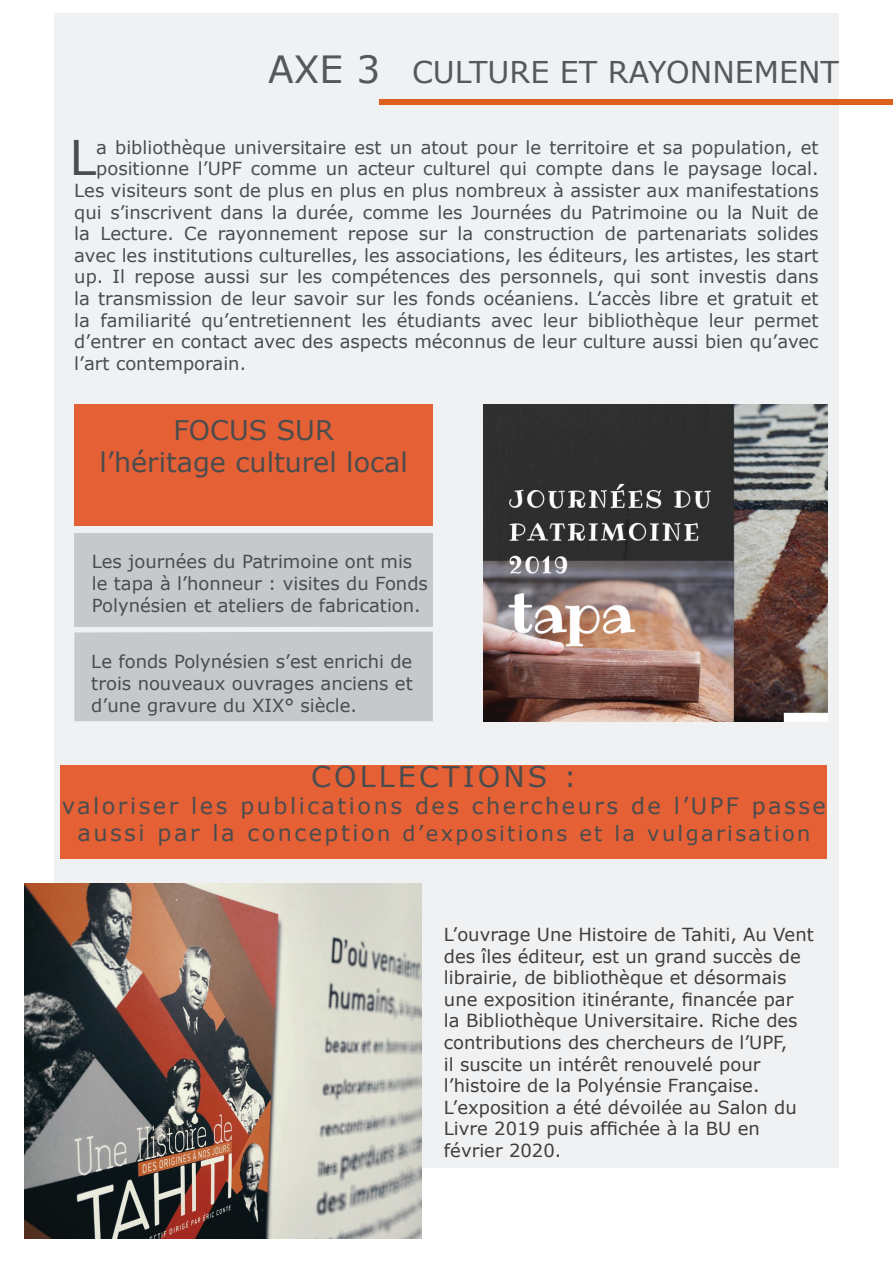
<style>
.page{position:relative;width:893px;height:1263px;background:#fff}
.page>*{position:absolute;margin:0;border:0;box-sizing:border-box;transform-origin:0 0}
.t1{font:47.7px "Verdana";color:#4b4c4d}
.t2{font:30px "Verdana";color:#57585a}
.t3{font:28.5px "Verdana";letter-spacing:.11em;color:#4b4c4d}
.t4{font:27px/32.4px "Verdana";color:#4b4c4d;text-align:center}
.t5{font:22.5px "Verdana";letter-spacing:.11em;color:#4b4c4d}
.t6{font:21px "Verdana";letter-spacing:.11em;color:#4b4c4d}
.t7{font:18px/21.6px "Verdana";color:#4b4c4d}
.t8{font:18px/21.6px "Verdana";color:#3e3e3f}
.s1{font-size:37.5px}
.s2{font-size:22.5px}
</style>
<div class="page">
<div style="left:54px;top:13px;width:785px;height:1155px;background:#f0f1f2"></div>
<img style="left:25px;top:883px;width:397px;height:356px">
<div style="left:74px;top:404px;width:359px;height:122px;background:#e66035"></div>
<div style="left:75px;top:533px;width:358px;height:93px;background:#c7c8ca"></div>
<div style="left:74px;top:631px;width:359px;height:90px;background:#c7c8ca"></div>
<img style="left:483px;top:404px;width:344px;height:317px">
<div style="left:61px;top:765px;width:766px;height:94px;background:#e66035"></div>
<div style="left:380px;top:99px;width:513px;height:6px;background:#de601d"></div>
<h2 class="t2" style="left:268px;top:51px;width:572px"><span class="s1">AXE 3</span> CULTURE ET RAYONNEMENT</h2>
<h1 class="t1" style="left:70px;top:125px;width:28px">L</h1>
<p class="t7" style="left:96px;top:136px;width:724px">a bibliothèque universitaire est un atout pour le territoire et sa population, et</p>
<p class="t7" style="left:96px;top:158px;width:724px">positionne l’UPF comme un acteur culturel qui compte dans le paysage local.</p>
<p class="t7" style="left:74px;top:179px;width:746px">Les visiteurs sont de plus en plus en plus nombreux à assister aux manifestations</p>
<p class="t7" style="left:74px;top:201px;width:746px">qui s’inscrivent dans la durée, comme les Journées du Patrimoine ou la Nuit de</p>
<p class="t7" style="left:74px;top:223px;width:746px">la Lecture. Ce rayonnement repose sur la construction de partenariats solides</p>
<p class="t7" style="left:74px;top:244px;width:746px">avec les institutions culturelles, les associations, les éditeurs, les artistes, les start</p>
<p class="t7" style="left:74px;top:266px;width:746px">up. Il repose aussi sur les compétences des personnels, qui sont investis dans</p>
<p class="t7" style="left:74px;top:287px;width:746px">la transmission de leur savoir sur les fonds océaniens. L’accès libre et gratuit et</p>
<p class="t7" style="left:74px;top:309px;width:746px">la familiarité qu’entretiennent les étudiants avec leur bibliothèque leur permet</p>
<p class="t7" style="left:74px;top:331px;width:746px">d’entrer en contact avec des aspects méconnus de leur culture aussi bien qu’avec</p>
<p class="t7" style="left:74px;top:352px;width:173px">l’art contemporain.</p>
<h3 class="t4" style="left:99px;top:414px;width:310px">FOCUS SUR<br>l’héritage culturel local</h3>
<p class="t7" style="left:92px;top:551px;width:338px">Les journées du Patrimoine ont mis le tapa à l’honneur : visites du Fonds<br>Polynésien et ateliers de fabrication.</p>
<p class="t7" style="left:91px;top:651px;width:323px;text-align:justify">Le fonds Polynésien s’est enrichi de trois nouveaux ouvrages anciens et d’une gravure du XIX° siècle.</p>
<h3 class="t3" style="left:311px;top:757px;width:267px">COLLECTIONS :</h3>
<p class="t5" style="left:62px;top:791px;width:766px">valoriser les publications des chercheurs de l’UPF passe</p>
<p class="t6" style="left:77px;top:819px;width:735px"><span class="s2">aussi par la conceptio</span>n d’expositions et la vulgarisation</p>
<p class="t8" style="left:444px;top:923px;width:371px">L’ouvrage Une Histoire de Tahiti, Au Vent des îles éditeur, est un grand succès de librairie, de bibliothèque et désormais une exposition itinérante, financée par<br>la Bibliothèque Universitaire. Riche des contributions des chercheurs de l’UPF,<br>il suscite un intérêt renouvelé pour l’histoire de la Polyénsie Française.<br>L’exposition a été dévoilée au Salon du Livre 2019 puis affichée à la BU en février 2020.</p>
</div>
